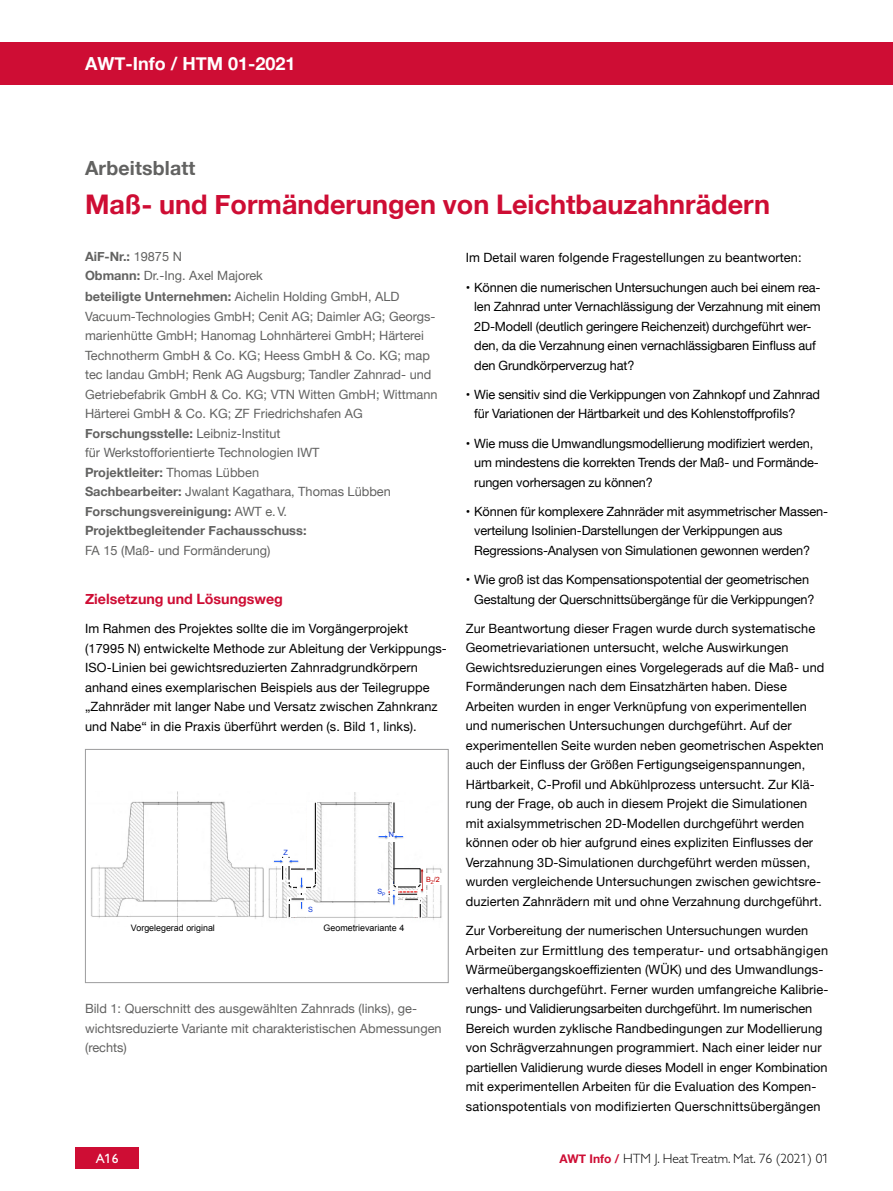
<style>
.page{position:relative;width:893px;height:1191px;background:#fff}
.page>*{position:absolute;margin:0;border:0;box-sizing:border-box;transform-origin:0 0}
.t1{font:700 27px "Helvetica Neue";color:#ce0d34}
.t2{font:700 19.5px "Helvetica Neue";letter-spacing:.01em;color:#626261}
.t3{font:700 18px "Helvetica Neue";color:#fff}
.t4{font:700 14.25px "Helvetica Neue";color:#ce0d34}
.t5{font:13.5px "Gill Sans HTM Light";color:#000}
.t6{font:13.5px "Gill Sans HTM Regular";color:#fff}
.t7{font:12.75px/19.5px "Helvetica Neue";letter-spacing:.01em;color:#000}
.t8{font:12.75px/19.5px "Helvetica Neue";letter-spacing:-.01em;color:#000}
.t9{font:12.75px/19.5px "Helvetica Neue";color:#626261}
.t10{font:8.85px "Arial";letter-spacing:-.005em;color:#000}
.t11{font:7.2px "Arial";color:#0330d8}
.t12{font:7.2px "Arial";color:#c00000}
.s1{font-weight:700}
.s2{font-family:"Helvetica Neue";font-weight:700;font-size:12px;color:#ce0d34}
</style>
<div class="page">
<img style="left:91px;top:792px;width:351px;height:135px">
<img style="left:272px;top:858px;width:2px;height:7px">
<img style="left:418px;top:865px;width:8px;height:3px">
<div style="left:423px;top:873px;width:23px;height:12px;background:#fff"></div>
<div style="left:307px;top:802px;width:8px;height:67px;background:#fff"></div>
<div style="left:393px;top:802px;width:10px;height:66px;background:#fff"></div>
<img style="left:392px;top:802px;width:2px;height:66px">
<hr style="left:394px;top:802px;width:1px;height:67px;background:#000">
<img style="left:314px;top:802px;width:3px;height:55px">
<hr style="left:315px;top:802px;width:1px;height:67px;background:#000">
<img style="left:377px;top:833px;width:13px;height:8px">
<svg style="left:379px;top:835px;width:9px;height:3px"></svg>
<img style="left:390px;top:833px;width:15px;height:8px">
<svg style="left:394px;top:835px;width:9px;height:3px"></svg>
<svg style="left:274px;top:857px;width:43px;height:60px"></svg>
<svg style="left:388px;top:868px;width:40px;height:49px"></svg>
<div style="left:85px;top:749px;width:364px;height:234px;border:1px solid #9c9c9d"></div>
<div style="left:0;top:43px;width:893px;height:42px;background:#ce0d34"></div>
<div style="left:75px;top:1147px;width:64px;height:21px;background:#ce0d34"></div>
<h3 class="t3" style="left:85px;top:50px;width:212px">AWT-Info / HTM 01-2021</h3>
<h2 class="t2" style="left:85px;top:152px;width:112px">Arbeitsblatt</h2>
<h1 class="t1" style="left:85px;top:183px;width:687px">Maß- und Formänderungen von Leichtbauzahnrädern</h1>
<p class="t9" style="left:85px;top:247px;width:179px"><span class="s1">AiF-Nr.:</span> 19875 N<br><span class="s1">Obmann:</span> Dr.-Ing. Axel Majorek</p>
<p class="t9" style="left:85px;top:288px;width:354px"><span class="s1">beteiligte Unternehmen:</span> Aichelin Holding GmbH, ALD Vacuum-Technologies GmbH; Cenit AG; Daimler AG; Georgs&shy;marienhütte GmbH; Hanomag Lohnhärterei GmbH; Härterei Technotherm GmbH &amp; Co. KG; Heess GmbH &amp; Co. KG; map tec landau GmbH; Renk AG Augsburg; Tandler Zahnrad- und Getriebefabrik GmbH &amp; Co. KG; VTN Witten GmbH; Wittmann Härterei GmbH &amp; Co. KG; ZF Friedrichshafen AG <span class="s1">Forschungsstelle:</span> Leibniz-Institut<br>für Werkstofforientierte Technologien IWT<br><span class="s1">Projektleiter:</span> Thomas Lübben<br><span class="s1">Sachbearbeiter:</span> Jwalant Kagathara, Thomas Lübben <span class="s1">Forschungsvereinigung:</span> AWT e.V.<br><span class="s1">Projektbegleitender Fachausschuss:</span></p>
<p class="t9" style="left:85px;top:541px;width:187px">FA 15 (Maß- und Formänderung)</p>
<p class="t4" style="left:85px;top:587px;width:199px">Zielsetzung und Lösungsweg</p>
<p class="t7" style="left:85px;top:619px;width:363px">Im Rahmen des Projektes sollte die im Vorgängerprojekt (17995 N) entwickelte Methode zur Ableitung der Verkippungs-ISO-Linien bei gewichtsreduzierten Zahnradgrundkörpern anhand eines exemplarischen Beispiels aus der Teilegruppe „Zahnräder mit langer Nabe und Versatz zwischen Zahnkranz und Nabe“ in die Praxis überführt werden (s. Bild 1, links).</p>
<p class="t7" style="left:466px;top:249px;width:337px">Im Detail waren folgende Fragestellungen zu beantworten:</p>
<p class="t8" style="left:474px;top:278px;width:348px;text-indent:-9px">• Können die numerischen Untersuchungen auch bei einem rea&shy;len Zahnrad unter Vernachlässigung der Verzahnung mit einem 2D-Modell (deutlich geringere Reichenzeit) durchgeführt wer&shy;den, da die Verzahnung einen vernachlässigbaren Einfluss auf den Grundkörperverzug hat?</p>
<p class="t8" style="left:474px;top:385px;width:347px;text-indent:-9px">• Wie sensitiv sind die Verkippungen von Zahnkopf und Zahnrad für Variationen der Härtbarkeit und des Kohlenstoffprofils?</p>
<p class="t8" style="left:474px;top:434px;width:346px;text-indent:-9px">• Wie muss die Umwandlungsmodellierung modifiziert werden, um mindestens die korrekten Trends der Maß- und Formände&shy;rungen vorhersagen zu können?</p>
<p class="t8" style="left:474px;top:502px;width:355px;text-indent:-9px">• Können für komplexere Zahnräder mit asymmetrischer Massen&shy;verteilung Isolinien-Darstellungen der Verkippungen aus<br>Regressions-Analysen von Simulationen gewonnen werden?</p>
<p class="t8" style="left:474px;top:570px;width:342px;text-indent:-9px">• Wie groß ist das Kompensationspotential der geometrischen<br>Gestaltung der Querschnittsübergänge für die Verkippungen?</p>
<p class="t7" style="left:466px;top:619px;width:360px">Zur Beantwortung dieser Fragen wurde durch systematische Geometrievariationen untersucht, welche Auswirkungen Gewichtsreduzierungen eines Vorgelegerads auf die Maß- und Formänderungen nach dem Einsatzhärten haben. Diese Arbeiten wurden in enger Verknüpfung von experimentellen und numerischen Untersuchungen durchgeführt. Auf der experimentellen Seite wurden neben geometrischen Aspekten auch der Einfluss der Größen Fertigungseigenspannungen, Härtbarkeit, C-Profil und Abkühlprozess untersucht. Zur Klä&shy;rung der Frage, ob auch in diesem Projekt die Simulationen mit axialsymmetrischen 2D-Modellen durchgeführt werden können oder ob hier aufgrund eines expliziten Einflusses der Verzahnung 3D-Simulationen durchgeführt werden müssen, wurden vergleichende Untersuchungen zwischen gewichtsre&shy;duzierten Zahnrädern mit und ohne Verzahnung durchgeführt.</p>
<p class="t7" style="left:466px;top:921px;width:364px">Zur Vorbereitung der numerischen Untersuchungen wurden Arbeiten zur Ermittlung des temperatur- und ortsabhängigen Wärmeübergangskoeffizienten (WÜK) und des Umwandlungs&shy;verhaltens durchgeführt. Ferner wurden umfangreiche Kalibrie&shy;rungs- und Validierungsarbeiten durchgeführt. Im numerischen Bereich wurden zyklische Randbedingungen zur Modellierung von Schrägverzahnungen programmiert. Nach einer leider nur partiellen Validierung wurde dieses Modell in enger Kombination mit experimentellen Arbeiten für die Evaluation des Kompen&shy;sationspotentials von modifizierten Querschnittsübergängen</p>
<p class="t11" style="left:389px;top:829px;width:7px">N</p>
<p class="t11" style="left:284px;top:847px;width:6px">Z</p>
<p class="t12" style="left:426px;top:874px;width:15px">B<sub>Z</sub>/2</p>
<p class="t11" style="left:377px;top:886px;width:10px">S<sub>P</sub></p>
<p class="t11" style="left:308px;top:904px;width:6px">S</p>
<p class="t10" style="left:324px;top:922px;width:82px">Geometrievariante 4</p>
<p class="t10" style="left:131px;top:922px;width:85px">Vorgelegerad original</p>
<p class="t9" style="left:85px;top:999px;width:358px">Bild 1: Querschnitt des ausgewählten Zahnrads (links), ge&shy;wichtsreduzierte Variante mit charakteristischen Abmessungen (rechts)</p>
<p class="t6" style="left:96px;top:1150px;width:24px">A16</p>
<p class="t5" style="left:560px;top:1150px;width:271px"><span class="s2">AWT Info /</span> HTM J. Heat Treatm. Mat. 76 (2021) 01</p>
</div>
